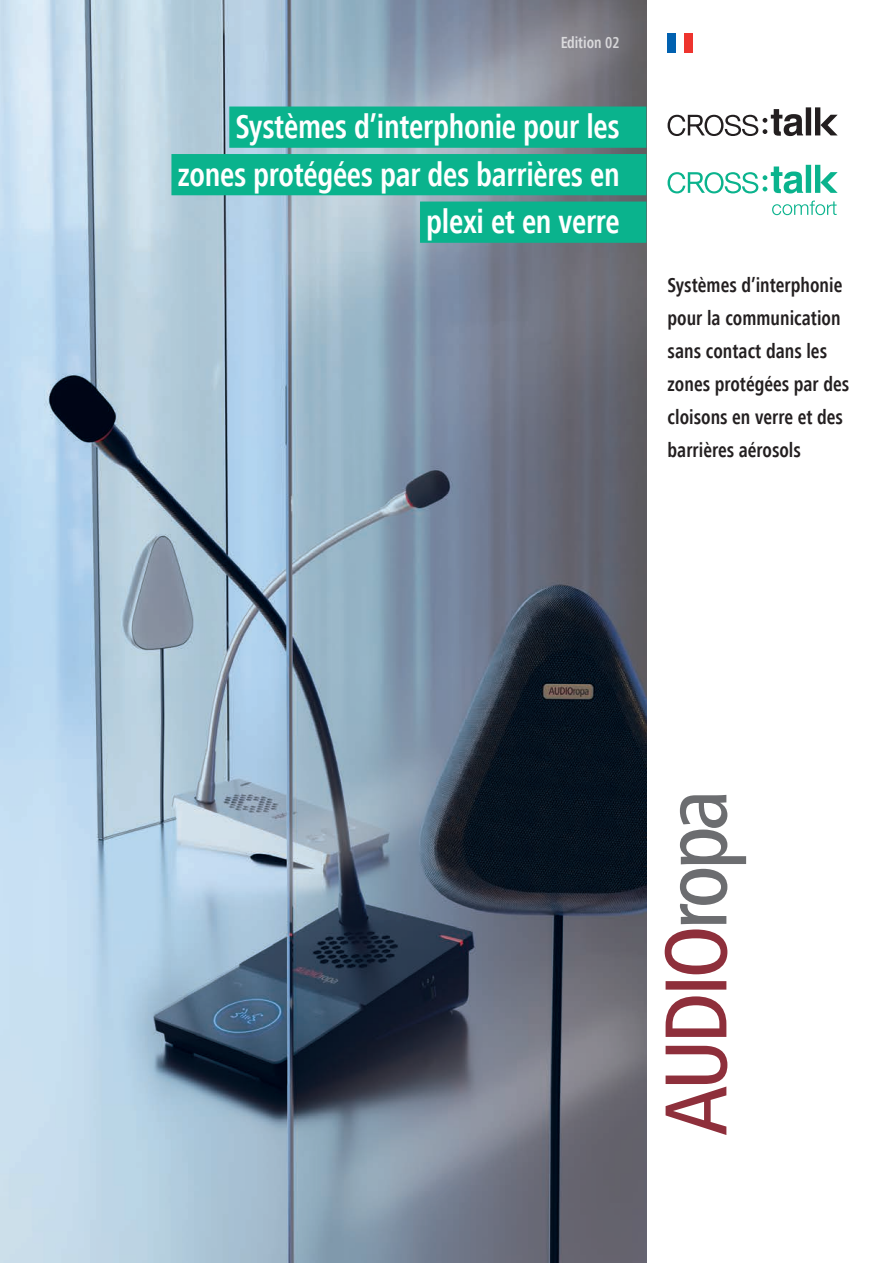
<style>
.page{position:relative;width:893px;height:1263px;background:#fff}
.page>*{position:absolute;margin:0;border:0;box-sizing:border-box;transform-origin:0 0}
.t1{font:700 condensed 34.5px/47.5px "Frutiger Next LT";letter-spacing:-.01em;color:#fff;text-align:right;scale:.9 1}
.t2{font:700 condensed 21px/33px "Frutiger Next LT";color:#231f20;scale:.9 1}
.t3{font:700 condensed 16.5px "Frutiger Next LT";color:#fff;scale:.9 1}
</style>
<div class="page">
<img style="left:0;top:0;width:646px;height:1263px">
<svg style="left:665px;top:795px;width:81px;height:340px"></svg>
<div style="left:668px;top:33px;width:8px;height:20px;background:#0161b0"></div>
<div style="left:685px;top:33px;width:8px;height:20px;background:#ee342e"></div>
<div style="left:229px;top:107px;width:417px;height:41px;background:#0ab38d"></div>
<div style="left:171px;top:154px;width:475px;height:41px;background:#0ab38d"></div>
<div style="left:420px;top:202px;width:226px;height:41px;background:#0ab38d"></div>
<svg style="left:668px;top:107px;width:170px;height:29px"></svg>
<svg style="left:668px;top:165px;width:170px;height:50px"></svg>
<p class="t3" style="left:560px;top:33px;width:68px">Edition 02</p>
<h1 class="t1" style="left:178px;top:103px;width:493px">Systèmes d’interphonie pour les zones protégées par des barrières en plexi et en verre</h1>
<p class="t2" style="left:668px;top:269px;width:203px">Systèmes d’interphonie pour la communication sans contact dans les zones protégées par des cloisons en verre et des barrières aérosols</p>
</div>
